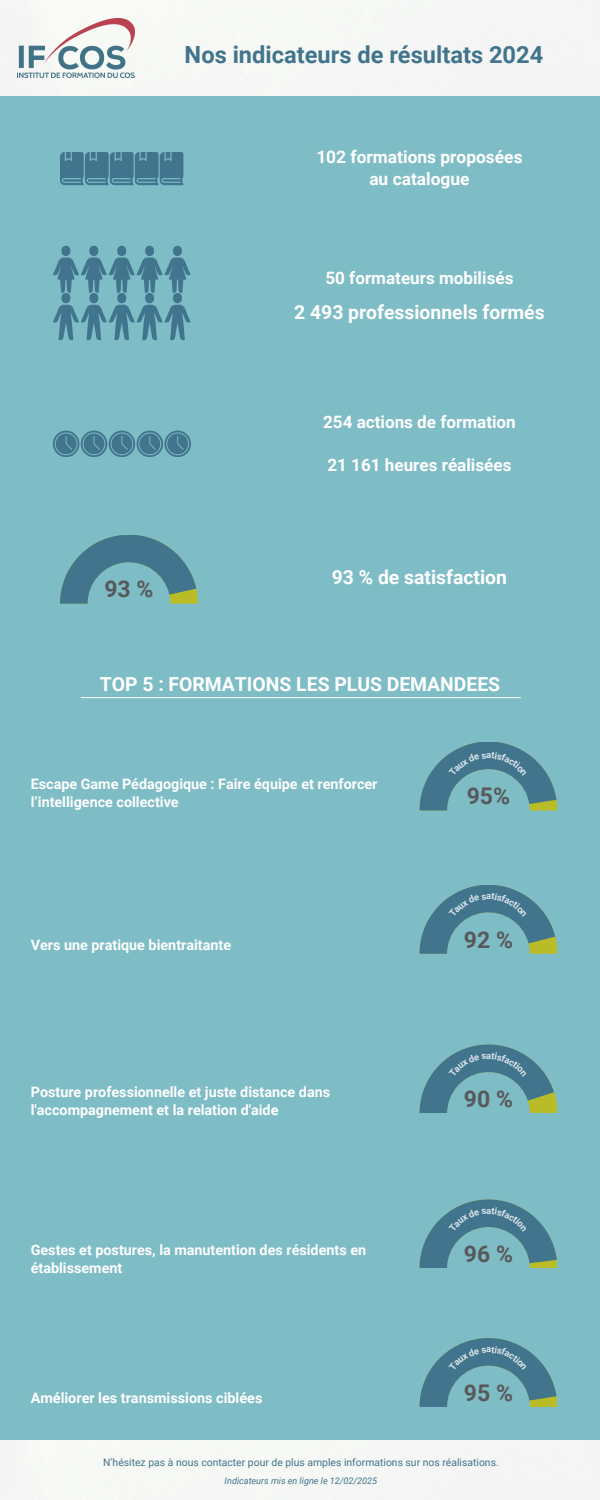
<style>
.page{position:relative;width:600px;height:1500px;background:#7ebcc6}
.page>*{position:absolute;margin:0;border:0;box-sizing:border-box;transform-origin:0 0}
.t1{font:700 23.6px "Roboto";color:#41748d}
.t2{font:700 23px "Roboto";color:#58595b}
.t3{font:700 19.4px "Roboto";color:#fff}
.t4{font:700 17.4px/22.5px "Roboto";color:#fff;text-align:center}
.t5{font:700 17.1px "Roboto";color:#fff}
.t6{font:700 14.4px/18px "Roboto";color:#fff}
.t7{font:10.4px "Roboto";color:#41748d}
.t8{font:700 9.4px "Roboto";color:#fff}
.t9{font:italic 9.1px "Roboto";color:#41748d}
</style>
<div class="page">
<div style="left:0;top:0;width:600px;height:96px;background:#f5f7f5"></div>
<svg style="left:60px;top:535px;width:138px;height:69px"></svg>
<svg style="left:53px;top:431px;width:138px;height:26px"></svg>
<svg style="left:60px;top:152px;width:123px;height:33px"></svg>
<hr style="left:81px;top:697px;width:440px;height:1px;background:#fff">
<img style="left:18px;top:18px;width:117px;height:59px">
<div style="left:0;top:1440px;width:600px;height:60px;background:#f5f7f5"></div>
<svg style="left:53px;top:246px;width:137px;height:94px"></svg>
<svg style="left:419px;top:742px;width:138px;height:69px"></svg>
<svg style="left:419px;top:885px;width:138px;height:69px"></svg>
<svg style="left:419px;top:1045px;width:138px;height:68px"></svg>
<svg style="left:419px;top:1199px;width:138px;height:69px"></svg>
<svg style="left:419px;top:1338px;width:138px;height:69px"></svg>
<p class="t1" style="left:185px;top:41px;width:360px">Nos indicateurs de résultats 2024</p>
<p class="t4" style="left:316px;top:145px;width:208px">102 formations proposées au catalogue</p>
<p class="t5" style="left:325px;top:268px;width:190px">50 formateurs mobilisés</p>
<p class="t3" style="left:294px;top:301px;width:252px">2 493 professionnels formés</p>
<h2 class="t2" style="left:104px;top:576px;width:51px">93 %</h2>
<p class="t5" style="left:323px;top:412px;width:194px">254 actions de formation</p>
<h4 class="t5" style="left:327px;top:455px;width:185px">21 161 heures réalisées</h4>
<h1 class="t3" style="left:332px;top:566px;width:177px">93 % de satisfaction</h1>
<h4 class="t3" style="left:100px;top:673px;width:402px">TOP 5 : FORMATIONS LES PLUS DEMANDEES</h4>
<h4 class="t6" style="left:31px;top:775px;width:348px">Escape Game Pédagogique : Faire équipe et renforcer l’intelligence collective</h4>
<p class="t6" style="left:31px;top:936px;width:202px">Vers une pratique bientraitante</p>
<h4 class="t6" style="left:31px;top:1083px;width:301px">Posture professionnelle et juste distance dans l'accompagnement et la relation d'aide</h4>
<p class="t6" style="left:31px;top:1241px;width:337px">Gestes et postures, la manutention des résidents en établissement</p>
<h3 class="t6" style="left:31px;top:1389px;width:233px">Améliorer les transmissions ciblées</h3>
<p class="t8" style="left:486px;top:750px;width:7px">a</p>
<h2 class="t2" style="left:467px;top:783px;width:45px">95%</h2>
<p class="t8" style="left:486px;top:891px;width:7px">a</p>
<h2 class="t2" style="left:464px;top:926px;width:51px">92 %</h2>
<p class="t8" style="left:486px;top:1050px;width:7px">a</p>
<h2 class="t2" style="left:464px;top:1086px;width:51px">90 %</h2>
<p class="t8" style="left:486px;top:1205px;width:7px">a</p>
<h2 class="t2" style="left:464px;top:1241px;width:51px">96 %</h2>
<p class="t8" style="left:486px;top:1344px;width:7px">a</p>
<h2 class="t2" style="left:464px;top:1380px;width:51px">95 %</h2>
<h3 class="t7" style="left:103px;top:1456px;width:397px">N’hésitez pas à nous contacter pour de plus amples informations sur nos réalisations.</h3>
<h2 class="t9" style="left:225px;top:1476px;width:154px">Indicateurs mis en ligne le 12/02/2025</h2>
</div>
